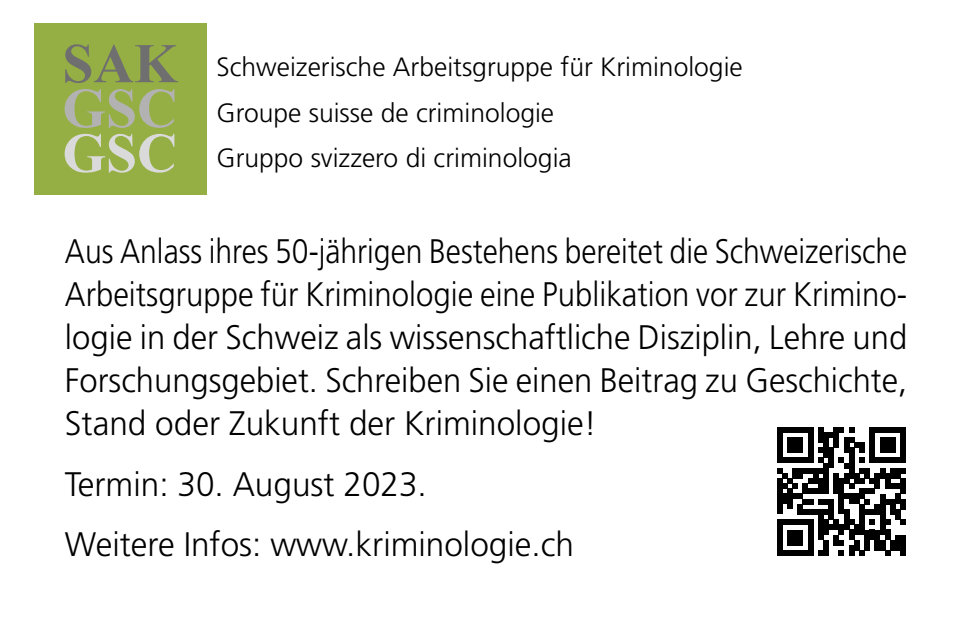
<style>
.page{position:relative;width:964px;height:624px;background:#fff}
.page>*{position:absolute;margin:0;border:0;box-sizing:border-box;transform-origin:0 0}
.t1{font:700 56px/44.8px "Times New Roman";color:#706f6f;text-align:justify}
.Standart_SAK_dt{font:300 34px/43.2px "Frutiger";color:#000;text-align:justify;scale:.89 1}
.Standart_SAK_dt-2{font:300 34px "Frutiger";color:#000}
.t2{font:300 26.4px/45.2px "Frutiger";color:#000}
.s1{color:#b3b2b2}
.s2{color:#dadada}
</style>
<div class="page">
<div style="left:777px;top:427px;width:5px;height:31px;background:#000"></div>
<div style="left:787px;top:437px;width:5px;height:15px;background:#000"></div>
<div style="left:792px;top:437px;width:6px;height:15px;background:#000"></div>
<div style="left:798px;top:437px;width:5px;height:15px;background:#000"></div>
<svg style="left:782px;top:427px;width:26px;height:5px"></svg>
<div style="left:808px;top:427px;width:5px;height:31px;background:#000"></div>
<div style="left:823px;top:432px;width:5px;height:26px;background:#000"></div>
<div style="left:828px;top:447px;width:6px;height:11px;background:#000"></div>
<div style="left:849px;top:447px;width:5px;height:11px;background:#000"></div>
<svg style="left:818px;top:427px;width:41px;height:25px"></svg>
<div style="left:859px;top:442px;width:5px;height:10px;background:#000"></div>
<div style="left:869px;top:427px;width:6px;height:31px;background:#000"></div>
<div style="left:880px;top:437px;width:5px;height:15px;background:#000"></div>
<div style="left:885px;top:437px;width:5px;height:15px;background:#000"></div>
<div style="left:890px;top:437px;width:5px;height:15px;background:#000"></div>
<svg style="left:875px;top:427px;width:25px;height:5px"></svg>
<div style="left:900px;top:427px;width:5px;height:31px;background:#000"></div>
<svg style="left:777px;top:458px;width:128px;height:97px"></svg>
<div style="left:900px;top:535px;width:5px;height:10px;background:#000"></div>
<div style="left:900px;top:545px;width:5px;height:10px;background:#000"></div>
<div style="left:34px;top:23px;width:172px;height:171px;background:#95af44"></div>
<p class="t1" style="left:62px;top:39px;width:117px">SAK <span class="s1">GSC </span><span class="s2">GSC</span></p>
<p class="t2" style="left:217px;top:45px;width:528px">Schweizerische Arbeitsgruppe für Kriminologie<br>Groupe suisse de criminologie<br>Gruppo svizzero di criminologia</p>
<p class="Standart_SAK_dt" style="left:65px;top:229px;width:948px">Aus Anlass ihres 50-jährigen Bestehens bereitet die Schweizerische Arbeitsgruppe für Kriminologie eine Publikation vor zur Krimino&shy;logie in der Schweiz als wissenschaftliche Disziplin, Lehre und Forschungsgebiet. Schreiben Sie einen Beitrag zu Geschichte, Stand oder Zukunft der Kriminologie!</p>
<p class="Standart_SAK_dt-2" style="left:65px;top:464px;width:363px">Termin: 30. August 2023.</p>
<p class="Standart_SAK_dt-2" style="left:65px;top:525px;width:511px">Weitere Infos: www.kriminologie.ch</p>
</div>
